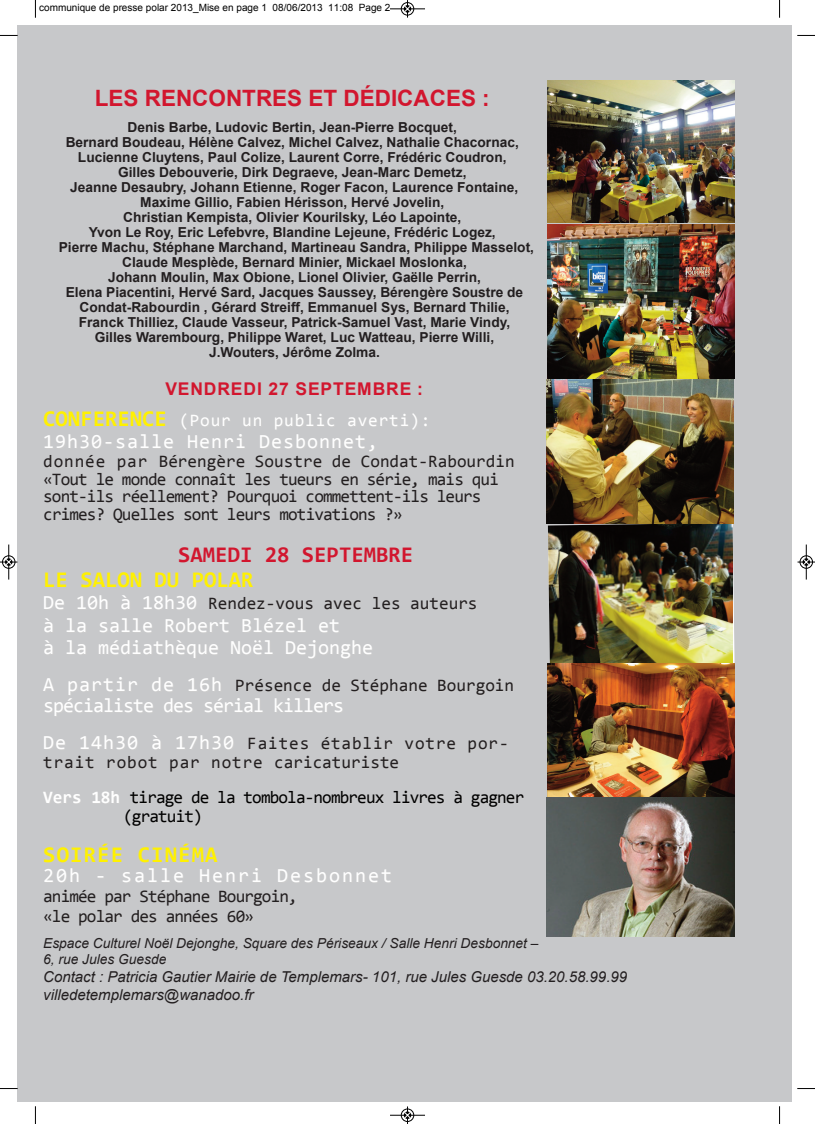
<style>
.page{position:relative;width:815px;height:1124px;background:#fff}
.page>*{position:absolute;margin:0;border:0;box-sizing:border-box;transform-origin:0 0}
.t1{font:700 22.5px "Arial";color:#d2162e}
.t2{font:700 22.5px "Consolas";color:#d2162e}
.t3{font:700 22.5px "Consolas";color:#fff101}
.t4{font:700 22.5px "Consolas";letter-spacing:.05em;color:#fff101}
.t5{font:20px/22.5px "Consolas";color:#fff}
.t6{font:20px "Consolas";letter-spacing:-.05em;color:#fff}
.t7{font:20px "Consolas";letter-spacing:.05em;color:#fff}
.t8{font:20px "Consolas";letter-spacing:.1em;color:#fff}
.t9{font:17.5px/17.5px "Consolas";letter-spacing:-.05em;color:#231f20}
.t10{font:17.5px "Consolas";color:#231f20}
.t11{font:17.5px/18.8px "Consolas";letter-spacing:.05em;color:#231f20}
.t12{font:17.5px/18.8px "Consolas";letter-spacing:-.05em;color:#000}
.t13{font:17.5px "Consolas";letter-spacing:.05em;color:#fff}
.t14{font:700 17.5px "Arial";letter-spacing:.05em;color:#d2162e}
.t15{font:italic 15px/18px "Arial";color:#231f20}
.t16{font:700 13.75px "Arial";color:#231f20}
.t17{font:italic 13.75px/16.5px "Arial";color:#231f20}
.t18{font:10px "Arial";color:#000}
.s1{font-weight:700;font-size:22.5px;color:#fff101}
.s2{font-size:20px;color:#fff}
.s3{font-weight:700;color:#fff}
</style>
<div class="page">
<div style="left:18px;top:25px;width:773px;height:1076px;background:#c7c8ca"></div>
<img style="left:547px;top:81px;width:188px;height:142px">
<img style="left:547px;top:523px;width:188px;height:274px">
<img style="left:547px;top:224px;width:188px;height:154px">
<img style="left:546px;top:379px;width:187px;height:144px">
<img style="left:548px;top:663px;width:187px;height:134px">
<img style="left:547px;top:797px;width:188px;height:139px">
<svg style="left:35px;top:0;width:1px;height:18px"></svg>
<svg style="left:0;top:35px;width:18px;height:1px"></svg>
<svg style="left:779px;top:0;width:1px;height:18px"></svg>
<svg style="left:797px;top:35px;width:18px;height:1px"></svg>
<svg style="left:35px;top:1106px;width:1px;height:17px"></svg>
<svg style="left:0;top:1087px;width:18px;height:2px"></svg>
<svg style="left:779px;top:1106px;width:1px;height:17px"></svg>
<svg style="left:797px;top:1088px;width:18px;height:1px"></svg>
<div style="left:401px;top:2px;width:13px;height:14px;border:1px solid #fff;border-radius:50%"></div>
<hr style="left:390px;top:9px;width:35px;height:1px;background:#000">
<div style="left:401px;top:2px;width:13px;height:13px;border:1px solid #000;border-radius:50%"></div>
<svg style="left:404px;top:0;width:7px;height:18px"></svg>
<hr style="left:390px;top:1114px;width:35px;height:1px;background:#000">
<div style="left:401px;top:1108px;width:13px;height:13px;border:1px solid #000;border-radius:50%"></div>
<svg style="left:404px;top:1106px;width:7px;height:17px"></svg>
<hr style="left:9px;top:544px;width:1px;height:35px;background:#000">
<div style="left:2px;top:555px;width:13px;height:13px;border:1px solid #000;border-radius:50%"></div>
<svg style="left:0;top:558px;width:18px;height:7px"></svg>
<hr style="left:806px;top:544px;width:1px;height:35px;background:#000">
<div style="left:800px;top:555px;width:13px;height:13px;border:1px solid #000;border-radius:50%"></div>
<svg style="left:798px;top:558px;width:17px;height:7px"></svg>
<p class="t18" style="left:39px;top:2px;width:353px">communique de presse polar 2013_Mise en page 1 08/06/2013 11:08 Page 2</p>
<h1 class="t1" style="left:95px;top:85px;width:397px">Les rencontres et dédicaces :</h1>
<p class="t16" style="left:128px;top:119px;width:331px">denis Barbe, Ludovic Bertin, Jean-Pierre Bocquet,</p>
<p class="t16" style="left:66px;top:134px;width:455px">Bernard Boudeau, Hélène calvez, Michel calvez, nathalie chacornac,</p>
<p class="t16" style="left:78px;top:149px;width:430px">Lucienne cluytens, Paul colize, Laurent corre, Frédéric coudron,</p>
<p class="t16" style="left:118px;top:164px;width:350px">Gilles debouverie, dirk degraeve, Jean-Marc demetz,</p>
<p class="t16" style="left:70px;top:179px;width:450px">Jeanne desaubry, Johann etienne, roger Facon, Laurence Fontaine,</p>
<p class="t16" style="left:140px;top:194px;width:306px">Maxime Gillio, Fabien Hérisson, Hervé Jovelin,</p>
<p class="t16" style="left:123px;top:209px;width:340px">christian Kempista, olivier Kourilsky, Léo Lapointe,</p>
<p class="t16" style="left:89px;top:224px;width:409px">Yvon Le roy, eric Lefebvre, Blandine Lejeune, Frédéric Logez,</p>
<p class="t16" style="left:59px;top:239px;width:477px">Pierre Machu, stéphane Marchand, Martineau sandra, Philippe Masselot,</p>
<p class="t16" style="left:122px;top:254px;width:346px">claude Mesplède, Bernard Minier, Mickael Moslonka,</p>
<p class="t16" style="left:108px;top:269px;width:374px">Johann Moulin, Max obione, Lionel olivier, Gaëlle Perrin,</p>
<p class="t16" style="left:66px;top:284px;width:459px">elena Piacentini, Hervé sard, Jacques saussey, Bérengère soustre de</p>
<p class="t16" style="left:79px;top:299px;width:432px">condat-rabourdin , Gérard streiff, emmanuel sys, Bernard thilie,</p>
<p class="t16" style="left:79px;top:314px;width:433px">Franck thilliez, claude Vasseur, Patrick-samuel Vast, Marie Vindy,</p>
<p class="t16" style="left:95px;top:329px;width:401px">Gilles Warembourg, Philippe Waret, Luc Watteau, Pierre Willi,</p>
<p class="t16" style="left:209px;top:344px;width:172px">J.Wouters, Jérôme Zolma.</p>
<p class="t14" style="left:165px;top:378px;width:259px">Vendredi 27 sePteMBre :</p>
<p class="t13" style="left:43px;top:413px;width:389px"><span class="s1">CONFERENCE</span> (Pour un public averti):</p>
<h2 class="t7" style="left:43px;top:433px;width:336px">19h30-salle Henri Desbonnet,</h2>
<p class="t9" style="left:43px;top:454px;width:473px">donnée par Bérengère Soustre de Condat-Rabourdin «Tout le monde connaît les tueurs en série, mais qui sont-ils réellement? Pourquoi commettent-ils leurs crimes? Quelles sont leurs motivations ?»</p>
<h1 class="t2" style="left:178px;top:545px;width:237px">SAMEDI 28 SEPTEMBRE</h1>
<h1 class="t3" style="left:43px;top:570px;width:212px">LE SALON DU POLAR</h1>
<p class="t10" style="left:43px;top:596px;width:436px"><span class="s2">De 10h à 18h30</span> Rendez-vous avec les auteurs</p>
<h2 class="t5" style="left:43px;top:615px;width:331px">à la salle Robert Blézel et<br>à la médiathèque Noël Dejonghe</h2>
<p class="t10" style="left:43px;top:677px;width:472px"><span class="s2">A partir de 16h</span> Présence de Stéphane Bourgoin</p>
<h2 class="t6" style="left:43px;top:697px;width:302px">spécialiste des sérial killers</h2>
<p class="t11" style="left:43px;top:735px;width:467px"><span class="s2">De 14h30 à 17h30</span> Faites établir votre por&shy;trait robot par notre caricaturiste</p>
<p class="t12" style="left:123px;top:789px;width:403px;text-indent:-80px"><span class="s3">VERS 18H</span> tirage de la tombola-nombreux livres à gagner (gratuit)</p>
<h1 class="t4" style="left:43px;top:845px;width:176px">SOIRÉE CINÉMA</h1>
<h2 class="t8" style="left:43px;top:867px;width:350px">20h - salle Henri Desbonnet</h2>
<p class="t9" style="left:43px;top:887px;width:256px;line-height:20px">animée par Stéphane Bourgoin, «le polar des années 60»</p>
<p class="t17" style="left:43px;top:934px;width:497px">Espace Culturel Noël Dejonghe, Square des Périseaux / Salle Henri Desbonnet –<br>6, rue Jules Guesde</p>
<p class="t15" style="left:43px;top:967px;width:585px">Contact : Patricia Gautier Mairie de Templemars- 101, rue Jules Guesde 03.20.58.99.99 villedetemplemars@wanadoo.fr</p>
</div>
